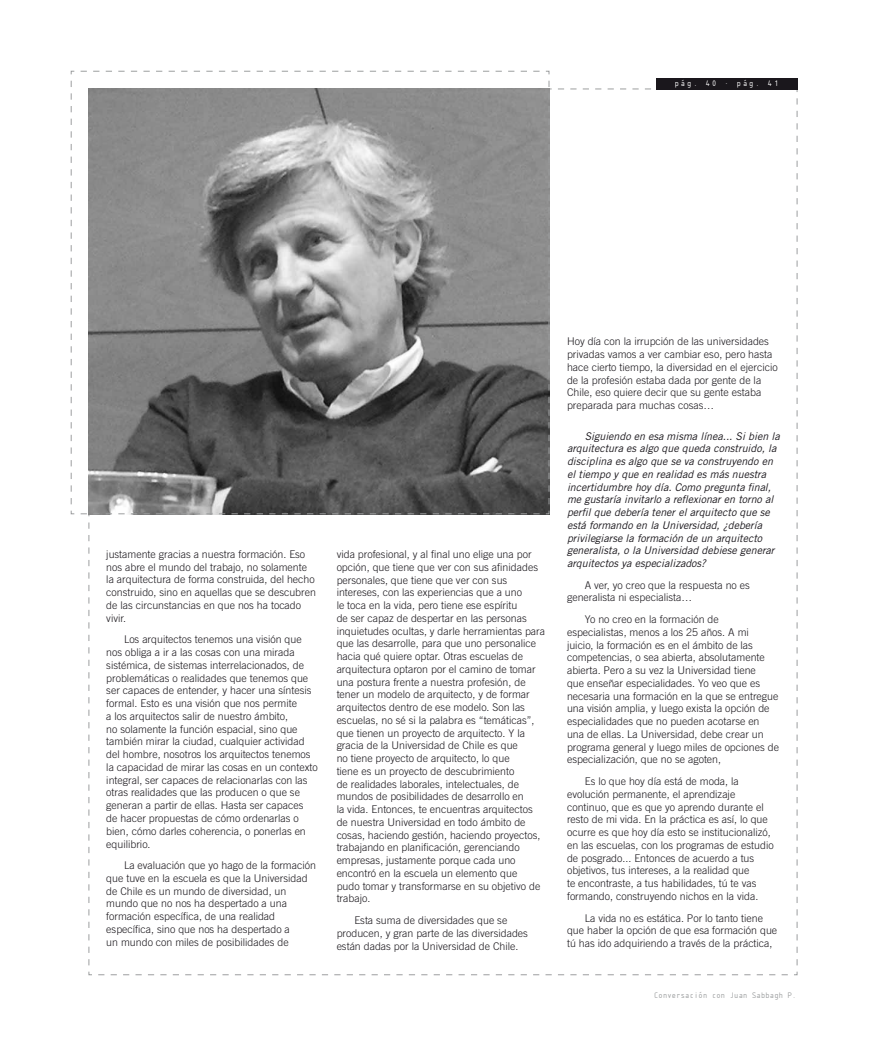
<style>
.page{position:relative;width:886px;height:1046px;background:#fff}
.page>*{position:absolute;margin:0;border:0;box-sizing:border-box;transform-origin:0 0}
.t1{font:300 10.62px/12.8px "Trade Gothic";color:#1a171c}
.t2{font:italic 10.62px/12.8px "Trade Gothic";color:#1a171c}
.t3{font:8.75px "ISOCTEUR";letter-spacing:-.2em;color:#9c9e9f}
.t4{font:8.75px "ISOCTEUR";color:#fff}
</style>
<div class="page">
<div style="left:656px;top:78px;width:141px;height:11px;background:#1a171c"></div>
<svg style="left:71px;top:71px;width:479px;height:443px;background:#878787"></svg>
<p class="t4" style="left:674px;top:77px;width:107px">pág. 40 · pág. 41</p>
<p class="t1" style="left:106px;top:547px;width:211px">justamente gracias a nuestra formación. Eso nos abre el mundo del trabajo, no solamente la arquitectura de forma construida, del hecho construido, sino en aquellas que se descubren de las circunstancias en que nos ha tocado vivir.</p>
<p class="t1" style="left:106px;top:633px;width:213px;text-indent:18px">Los arquitectos tenemos una visión que nos obliga a ir a las cosas con una mirada sistémica, de sistemas interrelacionados, de problemáticas o realidades que tenemos que ser capaces de entender, y hacer una síntesis formal. Esto es una visión que nos permite<br>a los arquitectos salir de nuestro ámbito,<br>no solamente la función espacial, sino que también mirar la ciudad, cualquier actividad del hombre, nosotros los arquitectos tenemos la capacidad de mirar las cosas en un contexto integral, ser capaces de relacionarlas con las otras realidades que las producen o que se generan a partir de ellas. Hasta ser capaces<br>de hacer propuestas de cómo ordenarlas o bien, cómo darles coherencia, o ponerlas en equilibrio.</p>
<p class="t1" style="left:106px;top:858px;width:211px;text-indent:18px">La evaluación que yo hago de la formación que tuve en la escuela es que la Universidad de Chile es un mundo de diversidad, un mundo que no nos ha despertado a una formación específica, de una realidad específica, sino que nos ha despertado a<br>un mundo con miles de posibilidades de</p>
<p class="t1" style="left:337px;top:547px;width:210px">vida profesional, y al final uno elige una por opción, que tiene que ver con sus afinidades personales, que tiene que ver con sus intereses, con las experiencias que a uno<br>le toca en la vida, pero tiene ese espíritu<br>de ser capaz de despertar en las personas inquietudes ocultas, y darle herramientas para que las desarrolle, para que uno personalice hacia qué quiere optar. Otras escuelas de arquitectura optaron por el camino de tomar una postura frente a nuestra profesión, de tener un modelo de arquitecto, y de formar arquitectos dentro de ese modelo. Son las escuelas, no sé si la palabra es “temáticas”, que tienen un proyecto de arquitecto. Y la gracia de la Universidad de Chile es que<br>no tiene proyecto de arquitecto, lo que<br>tiene es un proyecto de descubrimiento<br>de realidades laborales, intelectuales, de mundos de posibilidades de desarrollo en<br>la vida. Entonces, te encuentras arquitectos de nuestra Universidad en todo ámbito de cosas, haciendo gestión, haciendo proyectos, trabajando en planificación, gerenciando empresas, justamente porque cada uno encontró en la escuela un elemento que<br>pudo tomar y transformarse en su objetivo de trabajo.</p>
<p class="t1" style="left:337px;top:913px;width:193px;text-indent:18px">Esta suma de diversidades que se producen, y gran parte de las diversidades están dadas por la Universidad de Chile.</p>
<p class="t1" style="left:567px;top:335px;width:212px">Hoy día con la irrupción de las universidades privadas vamos a ver cambiar eso, pero hasta hace cierto tiempo, la diversidad en el ejercicio de la profesión estaba dada por gente de la Chile, eso quiere decir que su gente estaba preparada para muchas cosas…</p>
<p class="t2" style="left:567px;top:429px;width:214px;text-indent:18px">Siguiendo en esa misma línea... Si bien la arquitectura es algo que queda construido, la disciplina es algo que se va construyendo en el tiempo y que en realidad es más nuestra incertidumbre hoy día. Como pregunta final, me gustaría invitarlo a reflexionar en torno al perfil que debería tener el arquitecto que se está formando en la Universidad, ¿debería privilegiarse la formación de un arquitecto generalista, o la Universidad debiese generar arquitectos ya especializados?</p>
<p class="t1" style="left:567px;top:578px;width:184px;text-indent:18px">A ver, yo creo que la respuesta no es generalista ni especialista…</p>
<p class="t1" style="left:567px;top:612px;width:213px;text-indent:18px">Yo no creo en la formación de especialistas, menos a los 25 años. A mi<br>juicio, la formación es en el ámbito de las competencias, o sea abierta, absolutamente abierta. Pero a su vez la Universidad tiene<br>que enseñar especialidades. Yo veo que es necesaria una formación en la que se entregue una visión amplia, y luego exista la opción de especialidades que no pueden acotarse en una de ellas. La Universidad, debe crear un programa general y luego miles de opciones de especialización, que no se agoten,</p>
<p class="t1" style="left:567px;top:774px;width:208px;text-indent:18px">Es lo que hoy día está de moda, la evolución permanente, el aprendizaje continuo, que es que yo aprendo durante el resto de mi vida. En la práctica es así, lo que ocurre es que hoy día esto se institucionalizó, en las escuelas, con los programas de estudio de posgrado... Entonces de acuerdo a tus objetivos, tus intereses, a la realidad que<br>te encontraste, a tus habilidades, tú te vas formando, construyendo nichos en la vida.</p>
<p class="t1" style="left:567px;top:911px;width:212px;text-align:center">La vida no es estática. Por lo tanto tiene<br>que haber la opción de que esa formación que tú has ido adquiriendo a través de la práctica,</p>
<p class="t3" style="left:653px;top:989px;width:146px">Conversación con Juan Sabbagh P.</p>
</div>
